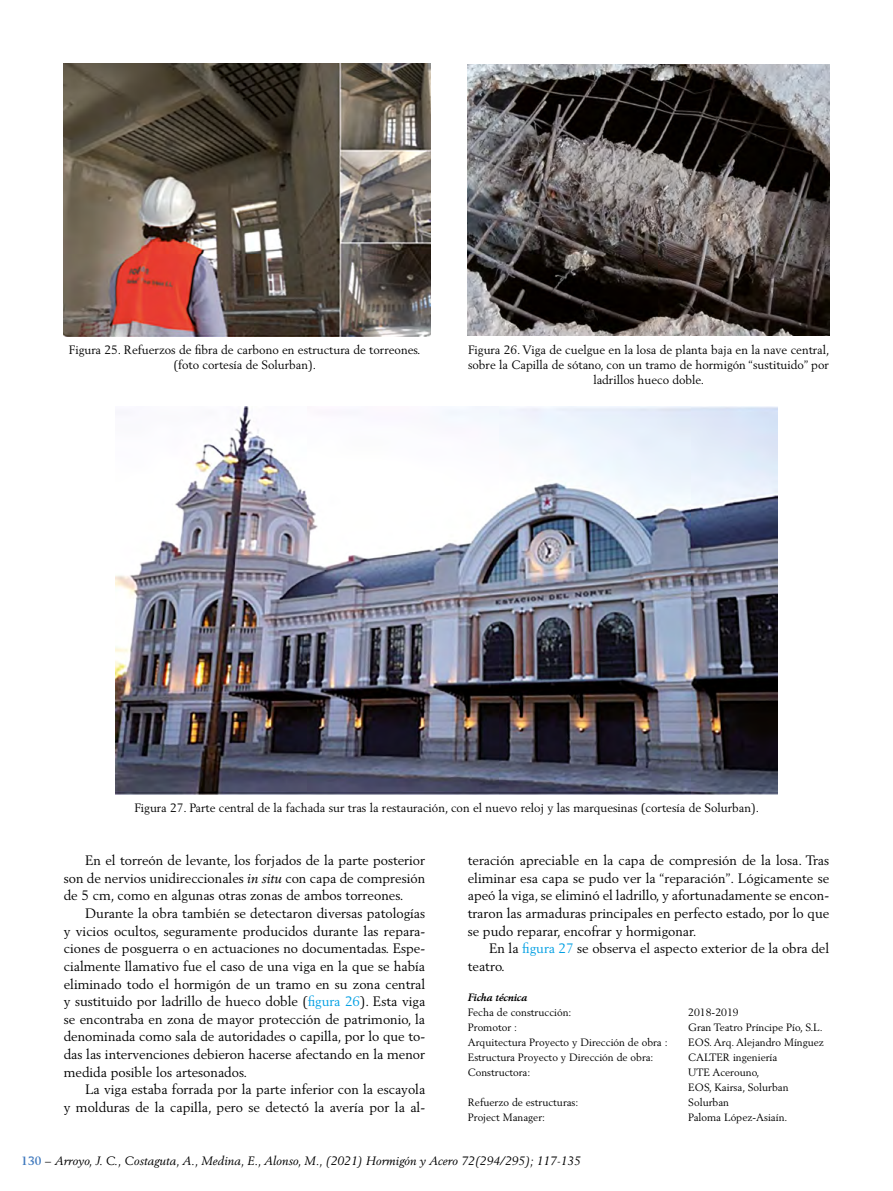
<style>
.page{position:relative;width:893px;height:1191px;background:#fff}
.page>*{position:absolute;margin:0;border:0;box-sizing:border-box;transform-origin:0 0}
.t1{font:13.5px/17.7px "Berling LT Std";color:#000;text-align:justify}
.t2{font:12px/15px "Berling LT Std";color:#000;text-align:center}
.t3{font:italic 12px "Berling LT Std";letter-spacing:.01em;color:#000}
.t4{font:10.5px/15px "Berling LT Std";color:#000}
.t5{font:italic 700 10.5px "Berling LT Std";color:#000}
.s1{font-style:italic}
.s2{color:#009fe3}
.s3{font-weight:700;font-style:normal;color:#417abe}
.s4{font-style:normal}
</style>
<div class="page">
<img style="left:64px;top:64px;width:367px;height:272px">
<img style="left:468px;top:64px;width:361px;height:272px">
<img style="left:115px;top:407px;width:663px;height:387px">
<p class="t2" style="left:69px;top:342px;width:353px">Figura 25. Refuerzos de fibra de carbono en estructura de torreones. (foto cortesía de Solurban).</p>
<p class="t2" style="left:468px;top:342px;width:363px">Figura 26. Viga de cuelgue en la losa de planta baja en la nave central, sobre la Capilla de sótano, con un tramo de hormigón “sustituido” por ladrillos hueco doble.</p>
<p class="t2" style="left:134px;top:800px;width:626px">Figura 27. Parte central de la fachada sur tras la restauración, con el nuevo reloj y las marquesinas (cortesía de Solurban).</p>
<p class="t1" style="left:64px;top:851px;width:363px;text-indent:21px">En el torreón de levante, los forjados de la parte posterior son de nervios unidireccionales <span class="s1">in situ</span> con capa de compresión de 5 cm, como en algunas otras zonas de ambos torreones.</p>
<p class="t1" style="left:64px;top:904px;width:363px;text-indent:21px">Durante la obra también se detectaron diversas patologías y vicios ocultos, seguramente producidos durante las repara&shy;ciones de posguerra o en actuaciones no documentadas. Espe&shy;cialmente llamativo fue el caso de una viga en la que se había eliminado todo el hormigón de un tramo en su zona central y sustituido por ladrillo de hueco doble (<span class="s2">figura 26</span>). Esta viga se encontraba en zona de mayor protección de patrimonio, la denominada como sala de autoridades o capilla, por lo que to&shy;das las intervenciones debieron hacerse afectando en la menor medida posible los artesonados.</p>
<p class="t1" style="left:64px;top:1080px;width:363px;text-align:right">La viga estaba forrada por la parte inferior con la escayola<br>y molduras de la capilla, pero se detectó la avería por la al-</p>
<p class="t1" style="left:468px;top:851px;width:363px">teración apreciable en la capa de compresión de la losa. Tras eliminar esa capa se pudo ver la “reparación”. Lógicamente se apeó la viga, se eliminó el ladrillo, y afortunadamente se encon&shy;traron las armaduras principales en perfecto estado, por lo que se pudo reparar, encofrar y hormigonar.</p>
<p class="t1" style="left:468px;top:939px;width:363px;text-indent:21px">En la <span class="s2">figura 27</span> se observa el aspecto exterior de la obra del teatro.</p>
<p class="t5" style="left:468px;top:991px;width:61px">Ficha técnica</p>
<p class="t4" style="left:468px;top:1004px;width:105px">Fecha de construcción:</p>
<p class="t4" style="left:688px;top:1004px;width:52px">2018-2019</p>
<p class="t4" style="left:468px;top:1019px;width:51px">Promotor :</p>
<p class="t4" style="left:688px;top:1019px;width:136px">Gran Teatro Príncipe Pío, S.L.</p>
<p class="t4" style="left:468px;top:1034px;width:201px">Arquitectura Proyecto y Dirección de obra :</p>
<p class="t4" style="left:688px;top:1034px;width:137px">EOS. Arq. Alejandro Mínguez</p>
<p class="t4" style="left:468px;top:1049px;width:187px">Estructura Proyecto y Dirección de obra:</p>
<p class="t4" style="left:688px;top:1049px;width:91px">CALTER ingeniería</p>
<p class="t4" style="left:468px;top:1064px;width:64px">Constructora:</p>
<p class="t4" style="left:688px;top:1064px;width:102px">UTE Acerouno,<br>EOS, Kairsa, Solurban</p>
<p class="t4" style="left:468px;top:1094px;width:112px">Refuerzo de estructuras:</p>
<p class="t4" style="left:688px;top:1094px;width:42px">Solurban</p>
<p class="t4" style="left:468px;top:1109px;width:79px">Project Manager:</p>
<p class="t4" style="left:688px;top:1109px;width:101px">Paloma López-Asiaín.</p>
<p class="t3" style="left:21px;top:1153px;width:561px"><span class="s3">130</span> <span class="s4">–</span> Arroyo, J. C., Costaguta, A., Medina, E., Alonso, M., (2021) Hormigón y Acero 72(294/295); 117-135</p>
</div>
